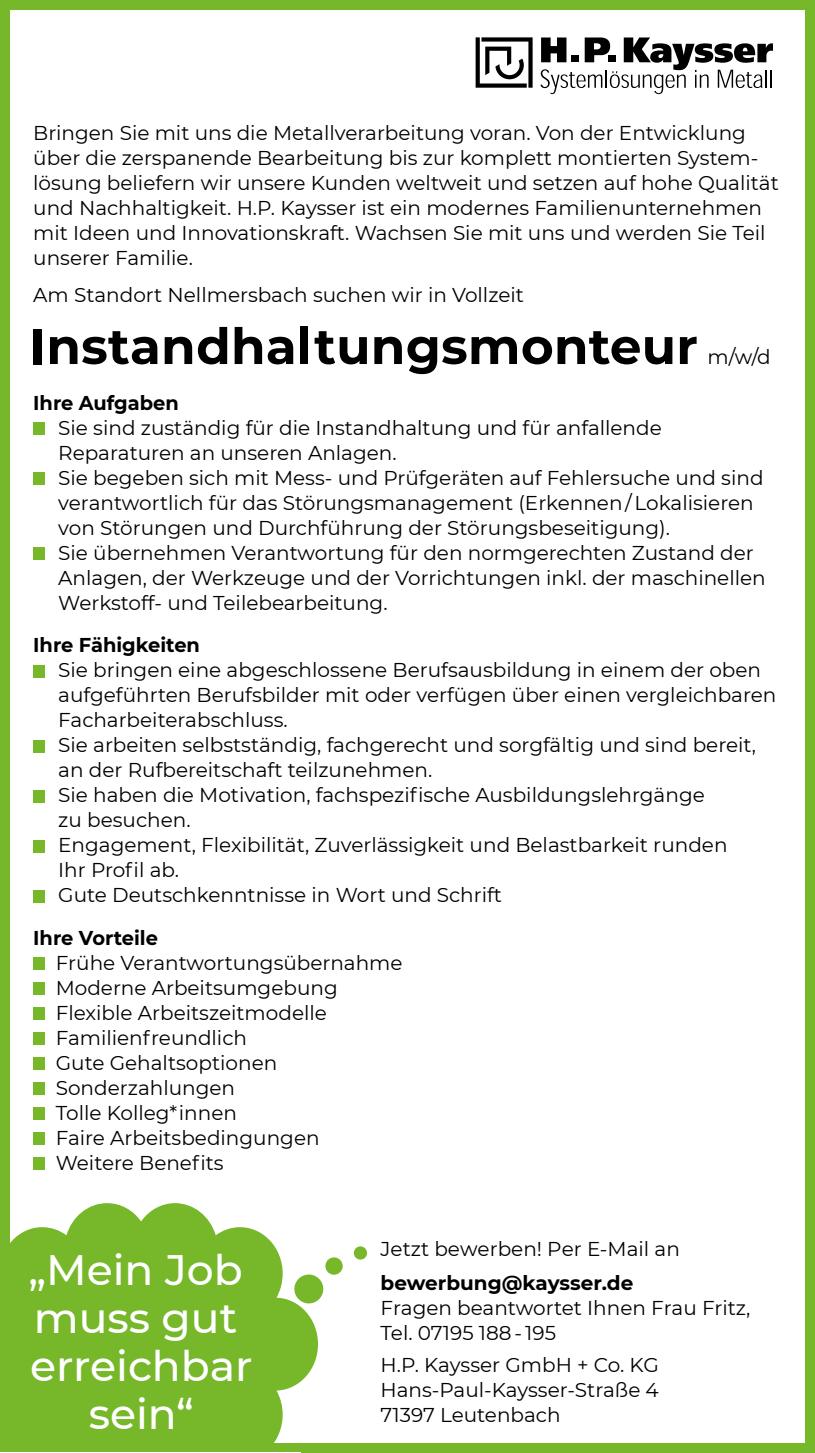
<style>
.page{position:relative;width:815px;height:1453px;background:#fff}
.page>*{position:absolute;margin:0;border:0;box-sizing:border-box;transform-origin:0 0}
.t1{font:700 50px "Montserrat";letter-spacing:.005em;color:#000}
.t2{font:500 42.5px/48px "Montserrat";color:#fff;text-align:center}
.t3{font:20px/25px "Montserrat";color:#000}
.t4{font:700 20px "Montserrat";color:#000}
</style>
<div class="page">
<div style="left:0;top:0;width:815px;height:1453px;border:10px solid #76b82a"></div>
<div style="left:33px;top:422px;width:12px;height:13px;background:#76b82a"></div>
<div style="left:33px;top:472px;width:12px;height:13px;background:#76b82a"></div>
<div style="left:33px;top:547px;width:12px;height:13px;background:#76b82a"></div>
<div style="left:33px;top:665px;width:12px;height:12px;background:#76b82a"></div>
<div style="left:33px;top:740px;width:12px;height:12px;background:#76b82a"></div>
<div style="left:33px;top:790px;width:12px;height:12px;background:#76b82a"></div>
<div style="left:33px;top:840px;width:12px;height:12px;background:#76b82a"></div>
<div style="left:33px;top:890px;width:12px;height:12px;background:#76b82a"></div>
<div style="left:33px;top:957px;width:12px;height:13px;background:#76b82a"></div>
<div style="left:33px;top:982px;width:12px;height:13px;background:#76b82a"></div>
<div style="left:33px;top:1007px;width:12px;height:13px;background:#76b82a"></div>
<div style="left:33px;top:1032px;width:12px;height:13px;background:#76b82a"></div>
<div style="left:33px;top:1057px;width:12px;height:13px;background:#76b82a"></div>
<div style="left:33px;top:1082px;width:12px;height:13px;background:#76b82a"></div>
<div style="left:33px;top:1107px;width:12px;height:13px;background:#76b82a"></div>
<div style="left:33px;top:1132px;width:12px;height:13px;background:#76b82a"></div>
<div style="left:33px;top:1157px;width:12px;height:13px;background:#76b82a"></div>
<svg style="left:540px;top:37px;width:233px;height:57px"></svg>
<svg style="left:476px;top:37px;width:57px;height:51px"></svg>
<svg style="left:0;top:1203px;width:318px;height:250px;background:#88c146"></svg>
<div style="left:354px;top:1246px;width:13px;height:14px;background:#76b82a;border-radius:50%"></div>
<div style="left:325px;top:1257px;width:18px;height:18px;background:#76b82a;border-radius:50%"></div>
<div style="left:294px;top:1274px;width:30px;height:30px;background:#76b82a;border-radius:50%"></div>
<p class="t3" style="left:33px;top:120px;width:747px">Bringen Sie mit uns die Metallverarbeitung voran. Von der Entwicklung über die zerspanende Bearbeitung bis zur komplett montierten System&shy;lösung beliefern wir unsere Kunden weltweit und setzen auf hohe Qualität und Nachhaltigkeit. H.P. Kaysser ist ein modernes Familienunternehmen mit Ideen und Innovationskraft. Wachsen Sie mit uns und werden Sie Teil unserer Familie.</p>
<p class="t3" style="left:33px;top:282px;width:492px">Am Standort Nellmersbach suchen wir in Vollzeit</p>
<h1 class="t1" style="left:30px;top:310px;width:670px">Instandhaltungsmonteur</h1>
<p class="t3" style="left:707px;top:344px;width:65px">m/w/d</p>
<p class="t4" style="left:33px;top:388px;width:147px">Ihre Aufgaben</p>
<p class="t3" style="left:58px;top:415px;width:709px">Sie sind zuständig für die Instandhaltung und für anfallende Reparaturen an unseren Anlagen.<br>Sie begeben sich mit Mess- und Prüfgeräten auf Fehlersuche und sind verantwortlich für das Störungsmanagement (Erkennen / Lokalisieren von Störungen und Durchführung der Störungsbeseitigung).<br>Sie übernehmen Verantwortung für den normgerechten Zustand der Anlagen, der Werkzeuge und der Vorrichtungen inkl. der maschinellen Werkstoff- und Teilebearbeitung.</p>
<p class="t4" style="left:33px;top:631px;width:168px">Ihre Fähigkeiten</p>
<p class="t3" style="left:58px;top:657px;width:720px">Sie bringen eine abgeschlossene Berufsausbildung in einem der oben aufgeführten Berufsbilder mit oder verfügen über einen vergleichbaren Facharbeiterabschluss.<br>Sie arbeiten selbstständig, fachgerecht und sorgfältig und sind bereit, an der Rufbereitschaft teilzunehmen.<br>Sie haben die Motivation, fachspezifische Ausbildungslehrgänge<br>zu besuchen.<br>Engagement, Flexibilität, Zuverlässigkeit und Belastbarkeit runden<br>Ihr Profil ab.<br>Gute Deutschkenntnisse in Wort und Schrift</p>
<p class="t4" style="left:33px;top:923px;width:126px">Ihre Vorteile</p>
<p class="t3" style="left:56px;top:950px;width:348px">Frühe Verantwortungsübernahme<br>Moderne Arbeitsumgebung<br>Flexible Arbeitszeitmodelle<br>Familienfreundlich<br>Gute Gehaltsoptionen<br>Sonderzahlungen<br>Tolle Kolleg*innen<br>Faire Arbeitsbedingungen<br>Weitere Benefits</p>
<h2 class="t2" style="left:28px;top:1244px;width:226px">„Mein Job muss gut erreichbar sein“</h2>
<p class="t3" style="left:381px;top:1236px;width:301px">Jetzt bewerben! Per E-Mail an</p>
<p class="t4" style="left:381px;top:1268px;width:254px">bewerbung@kaysser.de</p>
<p class="t3" style="left:381px;top:1294px;width:371px">Fragen beantwortet Ihnen Frau Fritz,<br>Tel. 07195 188 - 195</p>
<p class="t3" style="left:381px;top:1352px;width:280px;text-align:justify">H.P. Kaysser GmbH + Co. KG Hans-Paul-Kaysser-Straße 4<br>71397 Leutenbach</p>
</div>
